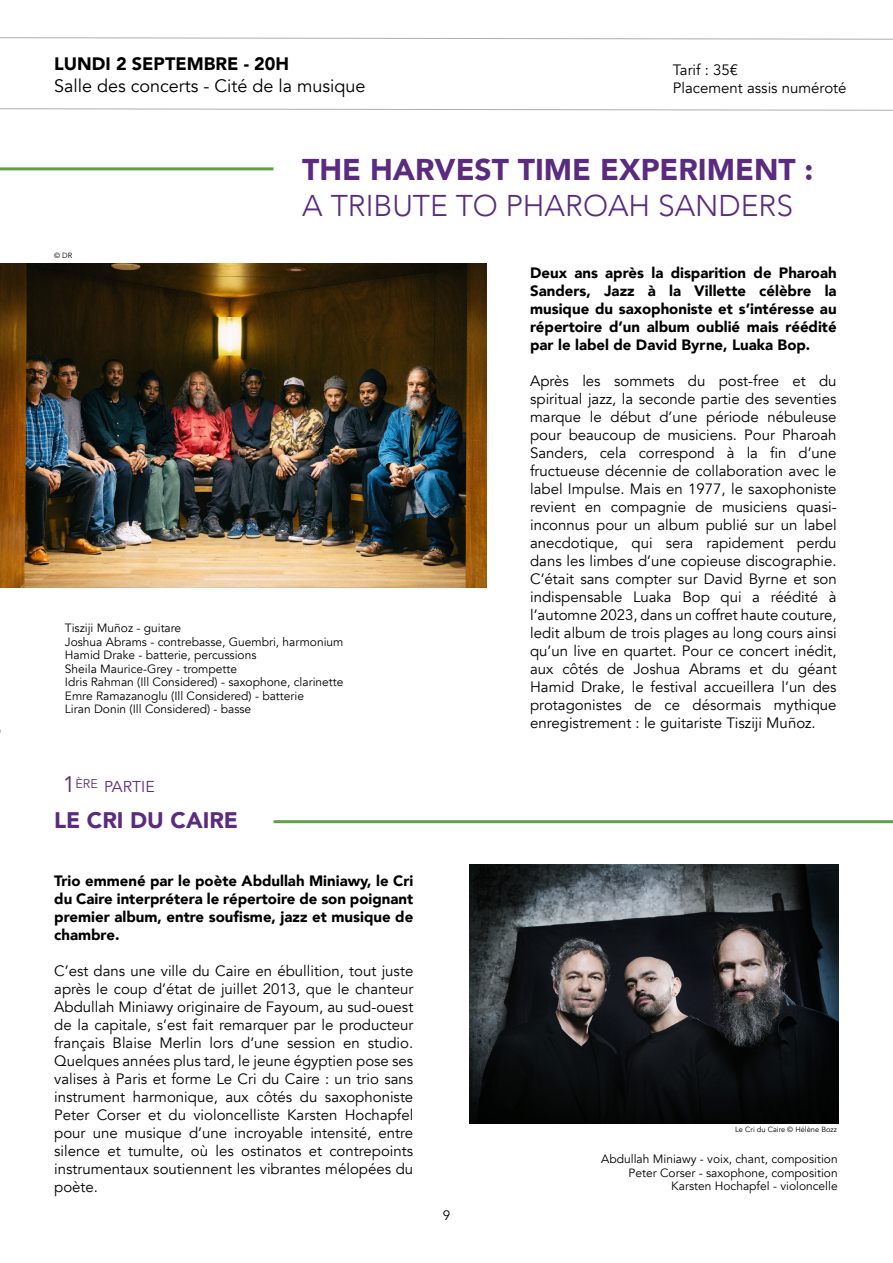
<style>
.page{position:relative;width:893px;height:1263px;background:#fff}
.page>*{position:absolute;margin:0;border:0;box-sizing:border-box;transform-origin:0 0}
.t1{font:900 30px "Avenir";color:#5b2b80}
.t2{font:300 30px "Avenir";color:#5b2b80}
.t3{font:900 22.5px "Avenir";color:#5b2b80}
.t4{font:18px "Avenir";color:#000}
.t5{font:900 18px "Avenir";color:#000}
.t6{font:15.75px "Avenir";color:#5b2b80}
.t7{font:15px/18px "Avenir";color:#000;text-align:justify}
.t8{font:900 15px/18px "Avenir";color:#000;text-align:justify}
.t9{font:13.5px "Avenir";color:#000}
.t10{font:12px/13.5px "Avenir";color:#000}
.t11{font:7.5px "Avenir";color:#000}
.s1{font-size:22.5px}
</style>
<div class="page">
<img style="left:0;top:263px;width:486px;height:325px">
<hr style="left:0;top:167px;width:274px;height:3px;background:#5ea245">
<hr style="left:274px;top:820px;width:619px;height:3px;background:#5ea245">
<img style="left:469px;top:864px;width:370px;height:259px">
<svg style="left:0;top:37px;width:893px;height:3px"></svg>
<svg style="left:0;top:108px;width:893px;height:3px"></svg>
<p class="t5" style="left:54px;top:49px;width:237px">LUNDI 2 SEPTEMBRE - 20H</p>
<p class="t4" style="left:54px;top:75px;width:313px">Salle des concerts - Cité de la musique</p>
<p class="t7" style="left:673px;top:61px;width:175px">Tarif : 35€<br>Placement assis numéroté</p>
<p class="t11" style="left:54px;top:251px;width:20px">© DR</p>
<h1 class="t1" style="left:302px;top:144px;width:513px">THE HARVEST TIME EXPERIMENT :</h1>
<h1 class="t2" style="left:302px;top:188px;width:492px">A TRIBUTE TO PHAROAH SANDERS</h1>
<p class="t10" style="left:65px;top:621px;width:280px">Tisziji Muñoz - guitare<br>Joshua Abrams - contrebasse, Guembri, harmonium Hamid Drake - batterie, percussions<br>Sheila Maurice-Grey - trompette<br>Idris Rahman (Ill Considered) - saxophone, clarinette Emre Ramazanoglu (Ill Considered) - batterie<br>Liran Donin (Ill Considered) - basse</p>
<p class="t6" style="left:63px;top:777px;width:93px"><span class="s1">1</span><sup>ÈRE</sup> PARTIE</p>
<h2 class="t3" style="left:54px;top:801px;width:186px">LE CRI DU CAIRE</h2>
<p class="t8" style="left:54px;top:871px;width:361px">Trio emmené par le poète Abdullah Miniawy, le Cri du Caire interprétera le répertoire de son poignant premier album, entre soufisme, jazz et musique de chambre.</p>
<p class="t7" style="left:54px;top:962px;width:361px">C’est dans une ville du Caire en ébullition, tout juste après le coup d’état de juillet 2013, que le chanteur Abdullah Miniawy originaire de Fayoum, au sud-ouest de la capitale, s’est fait remarquer par le producteur français Blaise Merlin lors d’une session en studio.<br>Quelques années plus tard, le jeune égyptien pose ses valises à Paris et forme Le Cri du Caire : un trio sans instrument harmonique, aux côtés du saxophoniste Peter Corser et du violoncelliste Karsten Hochapfel pour une musique d’une incroyable intensité, entre silence et tumulte, où les ostinatos et contrepoints instrumentaux soutiennent les vibrantes mélopées du poète.</p>
<p class="t9" style="left:443px;top:1207px;width:9px">9</p>
<p class="t8" style="left:530px;top:264px;width:308px">Deux ans après la disparition de Pharoah Sanders, Jazz à la Villette célèbre la musique du saxophoniste et s’intéresse au répertoire d’un album oublié mais réédité par le label de David Byrne, Luaka Bop.</p>
<p class="t7" style="left:530px;top:372px;width:308px">Après les sommets du post-free et du spiritual jazz, la seconde partie des seventies marque le début d’une période nébuleuse pour beaucoup de musiciens. Pour Pharoah Sanders, cela correspond à la fin d’une fructueuse décennie de collaboration avec le label Impulse. Mais en 1977, le saxophoniste revient en compagnie de musiciens quasi&shy;inconnus pour un album publié sur un label anecdotique, qui sera rapidement perdu dans les limbes d’une copieuse discographie.<br>C’était sans compter sur David Byrne et son indispensable Luaka Bop qui a réédité à l’automne 2023, dans un coffret haute couture, ledit album de trois plages au long cours ainsi qu’un live en quartet. Pour ce concert inédit, aux côtés de Joshua Abrams et du géant Hamid Drake, le festival accueillera l’un des protagonistes de ce désormais mythique enregistrement : le guitariste Tisziji Muñoz.</p>
<p class="t11" style="left:735px;top:1125px;width:103px">Le Cri du Caire © Hélène Bozz</p>
<p class="t10" style="left:601px;top:1152px;width:238px;text-align:right">Abdullah Miniawy - voix, chant, composition<br>Peter Corser - saxophone, composition<br>Karsten Hochapfel - violoncelle</p>
</div>
